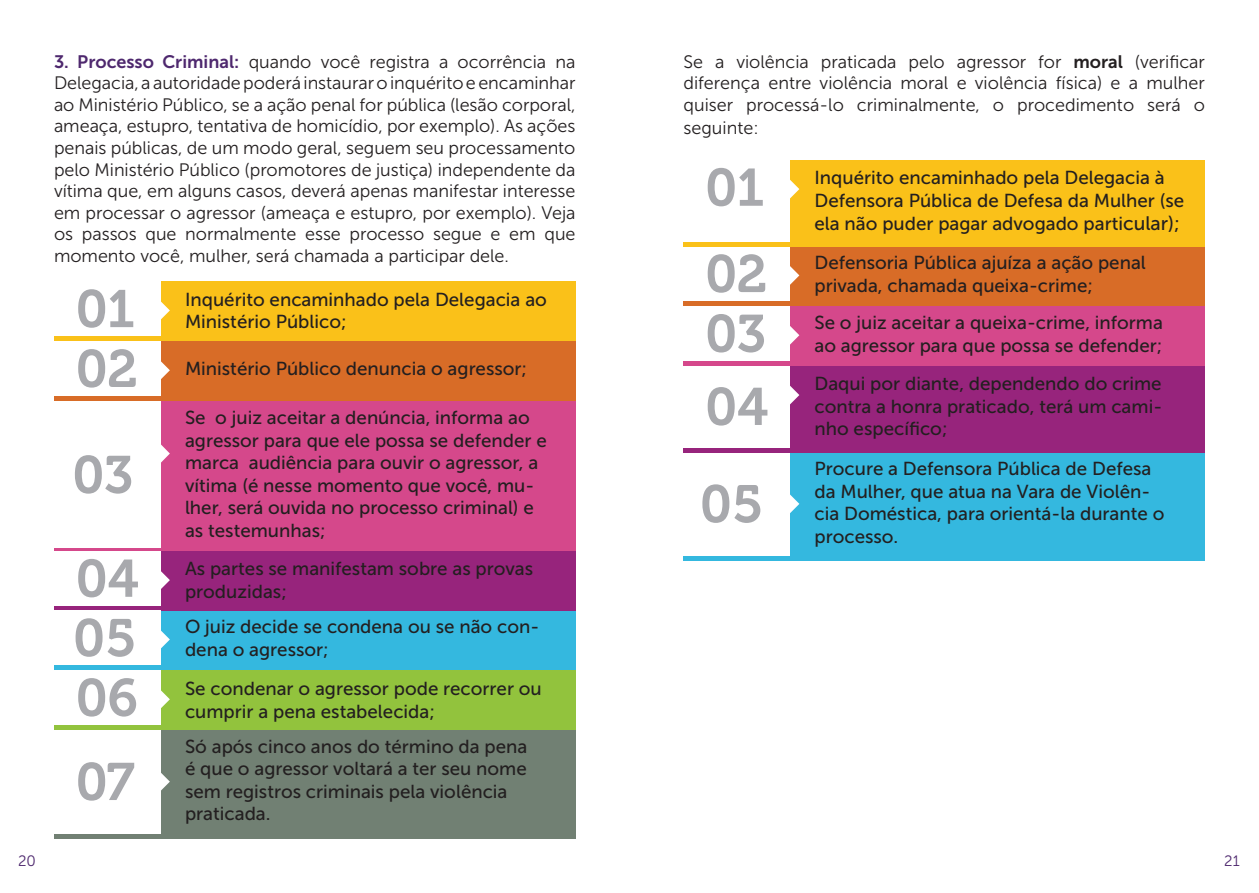
<style>
.page{position:relative;width:1259px;height:893px;background:#fff}
.page>*{position:absolute;margin:0;border:0;box-sizing:border-box;transform-origin:0 0}
.t1{font:52.5px "Museo 700";letter-spacing:-.01em;color:#a8a9ad}
.t2{font:18.75px/22.5px "Museo Sans 500";color:#231f20}
.t3{font:18px/21.6px "Museo Sans 300";color:#231f20;text-align:justify}
.t4{font:15px "Museo Sans 300";color:#4e286e}
.s1{font-family:"Museo Sans 700";color:#4e286e}
.s2{font-family:"Museo Sans 700"}
.s3{font-size:19.5px}
</style>
<div class="page">
<div style="left:54px;top:281px;width:521px;height:60px;background:#fac119"></div>
<div style="left:54px;top:610px;width:521px;height:60px;background:#34b8df"></div>
<div style="left:54px;top:341px;width:521px;height:60px;background:#d86c27"></div>
<div style="left:54px;top:551px;width:521px;height:60px;background:#97247c"></div>
<div style="left:54px;top:670px;width:521px;height:60px;background:#92c33d"></div>
<div style="left:54px;top:281px;width:106px;height:55px;background:#fff"></div>
<svg style="left:160px;top:290px;width:10px;height:40px"></svg>
<div style="left:54px;top:610px;width:106px;height:55px;background:#fff"></div>
<svg style="left:160px;top:619px;width:10px;height:40px"></svg>
<div style="left:54px;top:341px;width:106px;height:55px;background:#fff"></div>
<svg style="left:160px;top:350px;width:10px;height:40px"></svg>
<div style="left:54px;top:551px;width:106px;height:55px;background:#fff"></div>
<svg style="left:160px;top:560px;width:10px;height:40px"></svg>
<div style="left:54px;top:670px;width:106px;height:55px;background:#fff"></div>
<svg style="left:160px;top:679px;width:10px;height:40px"></svg>
<div style="left:54px;top:401px;width:521px;height:150px;background:#d5488b"></div>
<div style="left:54px;top:401px;width:106px;height:147px;background:#fff"></div>
<svg style="left:160px;top:433px;width:10px;height:41px"></svg>
<div style="left:54px;top:730px;width:521px;height:109px;background:#718073"></div>
<div style="left:54px;top:730px;width:106px;height:103px;background:#fff"></div>
<svg style="left:160px;top:762px;width:10px;height:40px"></svg>
<div style="left:683px;top:452px;width:522px;height:109px;background:#34b8df"></div>
<div style="left:683px;top:452px;width:107px;height:104px;background:#fff"></div>
<svg style="left:790px;top:494px;width:9px;height:19px"></svg>
<div style="left:683px;top:306px;width:522px;height:60px;background:#d5488b"></div>
<div style="left:683px;top:246px;width:522px;height:60px;background:#d86c27"></div>
<div style="left:683px;top:306px;width:107px;height:55px;background:#fff"></div>
<svg style="left:790px;top:326px;width:9px;height:19px"></svg>
<div style="left:683px;top:246px;width:107px;height:55px;background:#fff"></div>
<svg style="left:790px;top:266px;width:9px;height:19px"></svg>
<div style="left:683px;top:160px;width:522px;height:86px;background:#fac119"></div>
<div style="left:683px;top:366px;width:522px;height:86px;background:#97247c"></div>
<div style="left:683px;top:160px;width:107px;height:81px;background:#fff"></div>
<svg style="left:790px;top:180px;width:9px;height:19px"></svg>
<div style="left:683px;top:366px;width:107px;height:81px;background:#fff"></div>
<svg style="left:790px;top:385px;width:9px;height:20px"></svg>
<p class="t3" style="left:54px;top:51px;width:523px"><span class="s1">3. Processo Criminal:</span> quando você registra a ocorrência na Delegacia, a autoridade poderá instaurar o inquérito e encaminhar ao Ministério Público, se a ação penal for pública (lesão corporal, ameaça, estupro, tentativa de homicídio, por exemplo). As ações penais públicas, de um modo geral, seguem seu processamento pelo Ministério Público (promotores de justiça) independente da vítima que, em alguns casos, deverá apenas manifestar interesse em processar o agressor (ameaça e estupro, por exemplo). Veja os passos que normalmente esse processo segue e em que momento você, mulher, será chamada a participar dele.</p>
<h1 class="t1" style="left:76px;top:280px;width:61px">01</h1>
<p class="t2" style="left:185px;top:288px;width:363px">Inquérito encaminhado pela Delegacia ao<br>Ministério Público;</p>
<h1 class="t1" style="left:76px;top:340px;width:64px">02</h1>
<h1 class="t1" style="left:72px;top:446px;width:62px">03</h1>
<h1 class="t1" style="left:76px;top:549px;width:65px">04</h1>
<h1 class="t1" style="left:73px;top:609px;width:65px">05</h1>
<h1 class="t1" style="left:76px;top:669px;width:64px">06</h1>
<h1 class="t1" style="left:76px;top:753px;width:61px">07</h1>
<p class="t2" style="left:185px;top:358px;width:343px">Ministério Público denuncia o agressor;</p>
<p class="t2" style="left:185px;top:406px;width:363px">Se o juiz aceitar a denúncia, informa ao agressor para que ele possa se defender e marca audiência para ouvir o agressor, a vítima (é nesse momento que você, mu&shy;lher, será ouvida no processo criminal) e as testemunhas;</p>
<p class="t2" style="left:185px;top:558px;width:350px">As partes se manifestam sobre as provas produzidas;</p>
<p class="t2" style="left:185px;top:616px;width:356px">O juiz decide se condena ou se não con&shy;dena o agressor;</p>
<p class="t2" style="left:185px;top:677px;width:358px">Se condenar o agressor pode recorrer ou cumprir a pena estabelecida;</p>
<p class="t2" style="left:185px;top:735px;width:344px">Só após cinco anos do término da pena é que o agressor voltará a ter seu nome sem registros criminais pela violência praticada.</p>
<p class="t3" style="left:683px;top:51px;width:523px">Se a violência praticada pelo agressor for <span class="s2">moral</span> (verificar diferença entre violência moral e violência física) e a mulher quiser processá-lo criminalmente, o procedimento será o</p>
<p class="t3" style="left:683px;top:117px;width:77px">seguinte:</p>
<h1 class="t1" style="left:705px;top:158px;width:61px">01</h1>
<h1 class="t1" style="left:705px;top:245px;width:64px">02</h1>
<h1 class="t1" style="left:705px;top:305px;width:62px">03</h1>
<h1 class="t1" style="left:705px;top:378px;width:65px">04</h1>
<h1 class="t1" style="left:700px;top:475px;width:65px">05</h1>
<p class="t2" style="left:814px;top:167px;width:371px;line-height:23px">Inquérito encaminhado pela Delegacia à<br>Defensora Pública de Defesa da Mulher (se ela não puder pagar advogado parti<span class="s3">cular);</span></p>
<p class="t2" style="left:814px;top:252px;width:333px">Defensoria Pública ajuíza a ação penal privada, chamada queixa-crime;</p>
<p class="t2" style="left:814px;top:311px;width:350px">Se o juiz aceitar a queixa-crime, informa ao agressor para que possa se defender;</p>
<p class="t2" style="left:814px;top:373px;width:349px;text-align:justify">Daqui por diante, dependendo do crime contra a honra praticado, terá um cami&shy;nho específico;</p>
<p class="t2" style="left:814px;top:457px;width:351px">Procure a Defensora Pública de Defesa da Mulher, que atua na Vara de Violên&shy;cia Doméstica, para orientá-la durante o processo.</p>
<p class="t4" style="left:18px;top:853px;width:19px">20</p>
<p class="t4" style="left:1224px;top:853px;width:17px">21</p>
</div>
